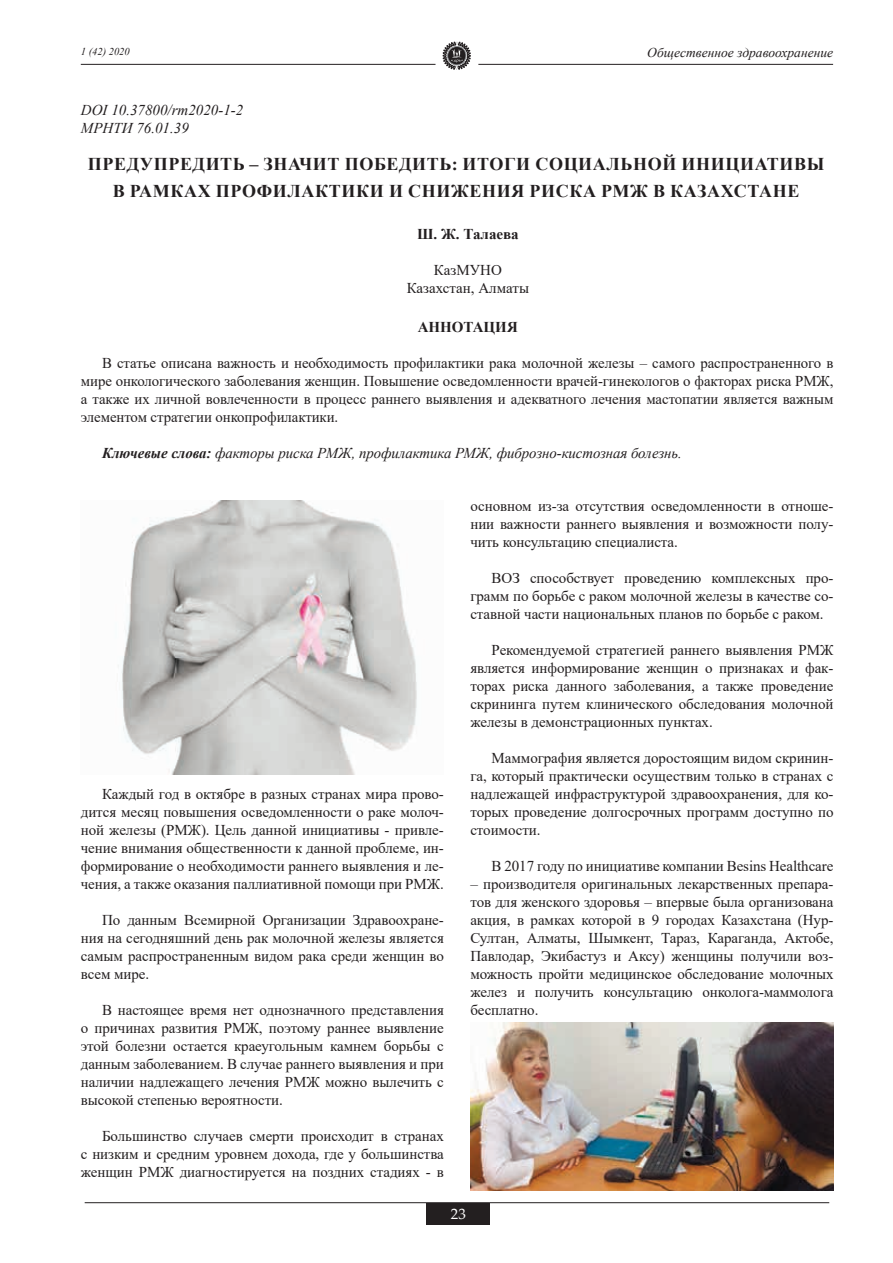
<style>
.page{position:relative;width:893px;height:1263px;background:#fff}
.page>*{position:absolute;margin:0;border:0;box-sizing:border-box;transform-origin:0 0}
.t1{font:700 18px/27px "Times New Roman";letter-spacing:.035em;color:#231f20;text-align:center}
.t2{font:15px/18px "Times New Roman";letter-spacing:-.005em;color:#231f20;text-align:justify}
.t3{font:italic 15px/18px "Times New Roman";letter-spacing:-.005em;color:#231f20}
.t4{font:700 15px "Times New Roman";color:#231f20}
.t5{font:15px "Palatino Linotype";color:#fff}
.t6{font:italic 13.5px "Times New Roman";color:#231f20}
.t7{font:italic 10.5px "Times New Roman";color:#231f20}
.s1{font-weight:700}
</style>
<div class="page">
<hr style="left:81px;top:64px;width:354px;height:1px;background:#231f20">
<hr style="left:478px;top:64px;width:355px;height:1px;background:#231f20">
<hr style="left:85px;top:1202px;width:744px;height:1px;background:#231f20">
<div style="left:426px;top:1203px;width:64px;height:22px;background:#231f20"></div>
<svg style="left:443px;top:41px;width:28px;height:29px"></svg>
<img style="left:118px;top:500px;width:299px;height:274px">
<img style="left:470px;top:1022px;width:363px;height:169px">
<p class="t7" style="left:81px;top:44px;width:50px">1 (42) 2020</p>
<p class="t6" style="left:647px;top:43px;width:187px">Общественное здравоохранение</p>
<p class="t3" style="left:81px;top:100px;width:164px">DOI 10.37800/rm2020-1-2<br>МРНТИ 76.01.39</p>
<p class="t1" style="left:88px;top:150px;width:738px">ПРЕДУПРЕДИТЬ – ЗНАЧИТ ПОБЕДИТЬ: ИТОГИ СОЦИАЛЬНОЙ ИНИЦИАТИВЫ<br>В РАМКАХ ПРОФИЛАКТИКИ И СНИЖЕНИЯ РИСКА РМЖ В КАЗАХСТАНЕ</p>
<p class="t4" style="left:417px;top:224px;width:103px">Ш. Ж. Талаева</p>
<p class="t2" style="left:407px;top:261px;width:124px;text-align:center">КазМУНО<br>Казахстан, Алматы</p>
<p class="t4" style="left:418px;top:316px;width:102px">АННОТАЦИЯ</p>
<p class="t2" style="left:81px;top:353px;width:754px;text-indent:21px">В статье описана важность и необходимость профилактики рака молочной железы – самого распространенного в мире онкологического заболевания женщин. Повышение осведомленности врачей-гинекологов о факторах риска РМЖ, а также их личной вовлеченности в процесс раннего выявления и адекватного лечения мастопатии является важным элементом стратегии онкопрофилактики.</p>
<p class="t3" style="left:102px;top:443px;width:581px"><span class="s1">Ключевые слова:</span> факторы риска РМЖ, профилактика РМЖ, фиброзно-кистозная болезнь.</p>
<p class="t2" style="left:81px;top:784px;width:365px;text-indent:21px">Каждый год в октябре в разных странах мира прово&shy;дится месяц повышения осведомленности о раке молоч&shy;ной железы (РМЖ). Цель данной инициативы - привле&shy;чение внимания общественности к данной проблеме, ин&shy;формирование о необходимости раннего выявления и ле&shy;чения, а также оказания паллиативной помощи при РМЖ.</p>
<p class="t2" style="left:81px;top:910px;width:365px;text-indent:21px">По данным Всемирной Организации Здравоохране&shy;ния на сегодняшний день рак молочной железы является самым распространенным видом рака среди женщин во всем мире.</p>
<p class="t2" style="left:81px;top:1000px;width:365px;text-indent:21px">В настоящее время нет однозначного представления о причинах развития РМЖ, поэтому раннее выявление этой болезни остается краеугольным камнем борьбы с данным заболеванием. В случае раннего выявления и при наличии надлежащего лечения РМЖ можно вылечить с высокой степенью вероятности.</p>
<p class="t2" style="left:81px;top:1126px;width:365px;text-indent:21px">Большинство случаев смерти происходит в странах с низким и средним уровнем дохода, где у большинства женщин РМЖ диагностируется на поздних стадиях - в</p>
<p class="t2" style="left:470px;top:496px;width:365px">основном из-за отсутствия осведомленности в отноше&shy;нии важности раннего выявления и возможности полу&shy;чить консультацию специалиста.</p>
<p class="t2" style="left:470px;top:568px;width:365px;text-indent:21px">ВОЗ способствует проведению комплексных про&shy;грамм по борьбе с раком молочной железы в качестве со&shy;ставной части национальных планов по борьбе с раком.</p>
<p class="t2" style="left:470px;top:640px;width:365px;text-indent:21px">Рекомендуемой стратегией раннего выявления РМЖ является информирование женщин о признаках и фак&shy;торах риска данного заболевания, а также проведение скрининга путем клинического обследования молочной железы в демонстрационных пунктах.</p>
<p class="t2" style="left:470px;top:748px;width:365px;text-indent:21px">Маммография является доростоящим видом скринин&shy;га, который практически осуществим только в странах с надлежащей инфраструктурой здравоохранения, для ко&shy;торых проведение долгосрочных программ доступно по стоимости.</p>
<p class="t2" style="left:492px;top:856px;width:343px">В 2017 году по инициативе компании Besins Healthcare</p>
<p class="t2" style="left:470px;top:874px;width:365px">– производителя оригинальных лекарственных препара&shy;тов для женского здоровья – впервые была организована акция, в рамках которой в 9 городах Казахстана (Нур-Султан, Алматы, Шымкент, Тараз, Караганда, Актобе, Павлодар, Экибастуз и Аксу) женщины получили воз&shy;можность пройти медицинское обследование молочных желез и получить консультацию онколога-маммолога бесплатно.</p>
<p class="t5" style="left:451px;top:1203px;width:16px">23</p>
</div>
